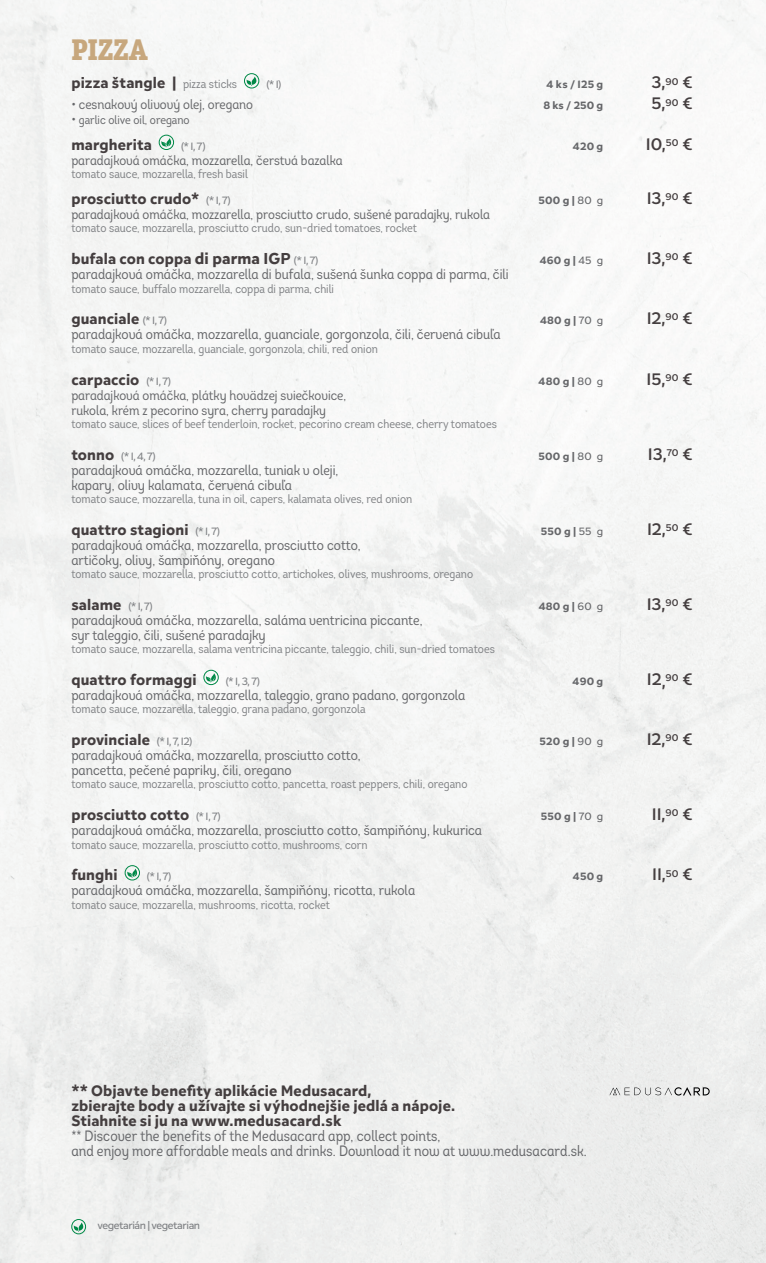
<style>
.page{position:relative;width:766px;height:1263px;background:#fff}
.page>*{position:absolute;margin:0;border:0;box-sizing:border-box;transform-origin:0 0}
.t1{font:900 30px "Schnebel Slab Pro Cond";letter-spacing:.005em;color:#c7a77d}
.t2{font:600 16.5px "Inter";color:#443e3f}
.t3{font:800 15px/15px "Inter";letter-spacing:.01em;color:#443e3f}
.t4{font:15px/15px "Intro Cond Alt";letter-spacing:.005em;color:#66676a}
.t5{font:14.1px/14.9px "Intro Cond Alt";color:#66676a}
.t6{font:13.5px/15px "Intro Cond Alt";color:#66676a}
.t7{font:12px "Intro Cond";color:#808285}
.t8{font:12px "Intro Cond";color:#66676a}
.t9{font:800 10.5px "Inter";letter-spacing:.02em;color:#66676a}
.t10{font:500 10.5px "Inter";letter-spacing:-.035em;color:#808285}
.s1{font-family:"Intro Cond";font-weight:400;font-size:12px;color:#808285}
.s2{font-family:"Intro Cond Alt";font-size:13.5px}
.s3{font-weight:500;font-size:10.5px;color:#808285}
.s4{font-weight:500}
.s5{font-size:15.6px}
.s6{font-weight:800;font-size:15px;color:#443e3f}
</style>
<div class="page">
<img style="left:0;top:0;width:765px;height:1263px">
<div style="left:244px;top:73px;width:15px;height:15px;border:1px solid #008947;border-radius:50%"></div>
<svg style="left:246px;top:77px;width:10px;height:9px"></svg>
<div style="left:159px;top:135px;width:15px;height:15px;border:1px solid #008947;border-radius:50%"></div>
<svg style="left:161px;top:138px;width:10px;height:10px"></svg>
<div style="left:203px;top:670px;width:16px;height:15px;border:1px solid #008947;border-radius:50%"></div>
<svg style="left:206px;top:673px;width:10px;height:10px"></svg>
<div style="left:125px;top:865px;width:15px;height:15px;border:1px solid #008947;border-radius:50%"></div>
<svg style="left:127px;top:868px;width:10px;height:10px"></svg>
<div style="left:71px;top:1219px;width:15px;height:15px;border:1px solid #008947;border-radius:50%"></div>
<svg style="left:73px;top:1222px;width:10px;height:10px"></svg>
<svg style="left:609px;top:1087px;width:100px;height:8px"></svg>
<h1 class="t1" style="left:71px;top:31px;width:78px">PIZZA</h1>
<p class="t3" style="left:71px;top:76px;width:167px">pizza štangle | <span class="s1">pizza sticks</span></p>
<p class="t10" style="left:266px;top:78px;width:17px">(* 1)</p>
<p class="t9" style="left:546px;top:78px;width:58px">4 ks / 125 g</p>
<h2 class="t2" style="left:651px;top:73px;width:42px">3,<sup>90</sup> €</h2>
<p class="t6" style="left:71px;top:97px;width:183px">• cesnakový olivový olej, oregano</p>
<p class="t9" style="left:543px;top:99px;width:61px">8 ks / 250 g</p>
<h2 class="t2" style="left:651px;top:94px;width:43px">5,<sup>90</sup> €</h2>
<p class="t8" style="left:71px;top:113px;width:120px"><span class="s2">•</span> garlic olive oil, oregano</p>
<p class="t3" style="left:71px;top:137px;width:82px">margherita</p>
<p class="t10" style="left:181px;top:140px;width:26px">(* 1, 7)</p>
<p class="t9" style="left:572px;top:140px;width:32px">420 g</p>
<h2 class="t2" style="left:645px;top:134px;width:48px">10,<sup>50</sup> €</h2>
<p class="t6" style="left:71px;top:153px;width:273px">paradajková omáčka, mozzarella, čerstvá bazalka</p>
<p class="t7" style="left:71px;top:167px;width:178px">tomato sauce, mozzarella, fresh basil</p>
<p class="t3" style="left:71px;top:191px;width:161px">prosciutto crudo* <span class="s3">(* 1, 7)</span></p>
<p class="t9" style="left:538px;top:194px;width:66px">500 g | <span class="s4">80 g</span></p>
<h2 class="t2" style="left:646px;top:188px;width:47px">13,<sup>90</sup> €</h2>
<p class="t6" style="left:71px;top:207px;width:420px">paradajková omáčka, mozzarella, prosciutto crudo, sušené paradajky, rukola</p>
<p class="t7" style="left:71px;top:221px;width:347px">tomato sauce, mozzarella, prosciutto crudo, sun-dried tomatoes, rocket</p>
<p class="t3" style="left:71px;top:251px;width:248px">bufala con coppa <span class="s5">di parma IGP</span> <span class="s3">(* 1, 7)</span></p>
<p class="t9" style="left:539px;top:254px;width:65px">460 g | <span class="s4">45 g</span></p>
<h2 class="t2" style="left:646px;top:248px;width:47px">13,<sup>90</sup> €</h2>
<p class="t5" style="left:71px;top:267px;width:439px">paradajková omáčka, mozzarella di bufala, sušená šunka coppa di parma, čili</p>
<p class="t7" style="left:71px;top:281px;width:264px">tomato sauce, buffalo mozzarella, coppa di parma, chili</p>
<p class="t3" style="left:71px;top:312px;width:97px">guanciale <span class="s3">(* 1, 7)</span></p>
<p class="t9" style="left:540px;top:314px;width:65px">480 g | <span class="s4">70 g</span></p>
<h2 class="t2" style="left:646px;top:308px;width:47px">12,<sup>90</sup> €</h2>
<p class="t5" style="left:71px;top:327px;width:431px">paradajková omáčka, mozzarella, guanciale, gorgonzola, čili, červená cibuľa</p>
<p class="t7" style="left:71px;top:341px;width:308px">tomato sauce, mozzarella, guanciale, gorgonzola, chili, red onion</p>
<p class="t3" style="left:71px;top:372px;width:101px">carpaccio <span class="s3">(* 1, 7)</span></p>
<p class="t9" style="left:538px;top:374px;width:66px">480 g | <span class="s4">80 g</span></p>
<h2 class="t2" style="left:646px;top:369px;width:47px">15,<sup>90</sup> €</h2>
<p class="t6" style="left:71px;top:387px;width:276px">paradajková omáčka, plátky hovädzej sviečkovice, rukola, krém z pecorino syra, cherry paradajky</p>
<p class="t7" style="left:71px;top:417px;width:427px">tomato sauce, slices of beef tenderloin, rocket, pecorino cream cheese, cherry tomatoes</p>
<p class="t10" style="left:71px;top:450px;width:86px"><span class="s6">tonno</span> (* 1, 4, 7)</p>
<p class="t9" style="left:538px;top:450px;width:66px">500 g | <span class="s4">80 g</span></p>
<h2 class="t2" style="left:647px;top:444px;width:46px">13,<sup>70</sup> €</h2>
<p class="t5" style="left:71px;top:462px;width:268px">paradajková omáčka, mozzarella, tuniak v oleji, kapary, olivy kalamata, červená cibuľa</p>
<p class="t7" style="left:71px;top:492px;width:342px">tomato sauce, mozzarella, tuna in oil, capers, kalamata olives, red onion</p>
<p class="t3" style="left:71px;top:522px;width:150px">quattro stagioni <span class="s3">(* 1, 7)</span></p>
<p class="t9" style="left:540px;top:525px;width:64px">550 g | <span class="s4">55 g</span></p>
<h2 class="t2" style="left:646px;top:519px;width:47px">12,<sup>50</sup> €</h2>
<p class="t5" style="left:71px;top:537px;width:291px">paradajková omáčka, mozzarella, prosciutto cotto, artičoky, olivy, šampiňóny, oregano</p>
<p class="t7" style="left:71px;top:567px;width:403px">tomato sauce, mozzarella, prosciutto cotto, artichokes, olives, mushrooms, oregano</p>
<p class="t3" style="left:71px;top:597px;width:83px">salame <span class="s3">(* 1, 7)</span></p>
<p class="t9" style="left:538px;top:600px;width:66px">480 g | <span class="s4">60 g</span></p>
<h2 class="t2" style="left:646px;top:594px;width:47px">13,<sup>90</sup> €</h2>
<p class="t5" style="left:71px;top:613px;width:352px">paradajková omáčka, mozzarella, saláma ventricina piccante, syr taleggio, čili, sušené paradajky</p>
<p class="t7" style="left:71px;top:642px;width:425px">tomato sauce, mozzarella, salama ventricina piccante, taleggio, chili, sun-dried tomatoes</p>
<p class="t3" style="left:71px;top:672px;width:127px">quattro formaggi</p>
<p class="t10" style="left:226px;top:675px;width:36px">(* 1, 3, 7)</p>
<p class="t9" style="left:572px;top:675px;width:32px">490 g</p>
<h2 class="t2" style="left:646px;top:669px;width:47px">12,<sup>90</sup> €</h2>
<p class="t5" style="left:71px;top:688px;width:395px">paradajková omáčka, mozzarella, taleggio, grano padano, gorgonzola</p>
<p class="t7" style="left:71px;top:702px;width:295px">tomato sauce, mozzarella, taleggio, grana padano, gorgonzola</p>
<p class="t3" style="left:71px;top:732px;width:122px">provinciale <span class="s3">(* 1, 7, 12)</span></p>
<p class="t9" style="left:539px;top:735px;width:65px">520 g | <span class="s4">90 g</span></p>
<h2 class="t2" style="left:646px;top:729px;width:47px">12,<sup>90</sup> €</h2>
<p class="t5" style="left:71px;top:748px;width:291px">paradajková omáčka, mozzarella, prosciutto cotto, pancetta, pečené papriky, čili, oregano</p>
<p class="t7" style="left:71px;top:777px;width:397px">tomato sauce, mozzarella, prosciutto cotto, pancetta, roast peppers, chili, oregano</p>
<p class="t3" style="left:71px;top:807px;width:151px">prosciutto cotto <span class="s3">(* 1, 7)</span></p>
<p class="t9" style="left:540px;top:810px;width:64px">550 g | <span class="s4">70 g</span></p>
<h2 class="t2" style="left:651px;top:804px;width:42px">11,<sup>90</sup> €</h2>
<p class="t5" style="left:71px;top:823px;width:412px">paradajková omáčka, mozzarella, prosciutto cotto, šampiňóny, kukurica</p>
<p class="t7" style="left:71px;top:837px;width:297px">tomato sauce, mozzarella, prosciutto cotto, mushrooms, corn</p>
<p class="t3" style="left:71px;top:868px;width:48px">funghi</p>
<p class="t10" style="left:147px;top:870px;width:26px">(* 1, 7)</p>
<p class="t9" style="left:572px;top:870px;width:32px">450 g</p>
<h2 class="t2" style="left:652px;top:864px;width:42px">11,<sup>50</sup> €</h2>
<p class="t5" style="left:71px;top:883px;width:345px">paradajková omáčka, mozzarella, šampiňóny, ricotta, rukola</p>
<p class="t7" style="left:71px;top:897px;width:260px">tomato sauce, mozzarella, mushrooms, ricotta, rocket</p>
<p class="t3" style="left:71px;top:1083px;width:385px">** Objavte benefity aplikácie Medusacard,<br>zbierajte body a užívajte si výhodnejšie jedlá a nápoje.<br>Stiahnite si ju na www.medusacard.sk</p>
<p class="t4" style="left:71px;top:1128px;width:517px">** Discover the benefits of the Medusacard app, collect points,<br>and enjoy more affordable meals and drinks. Download it now at www.medusacard.sk.</p>
<p class="t10" style="left:97px;top:1219px;width:104px">vegetarián | vegetarian</p>
</div>
